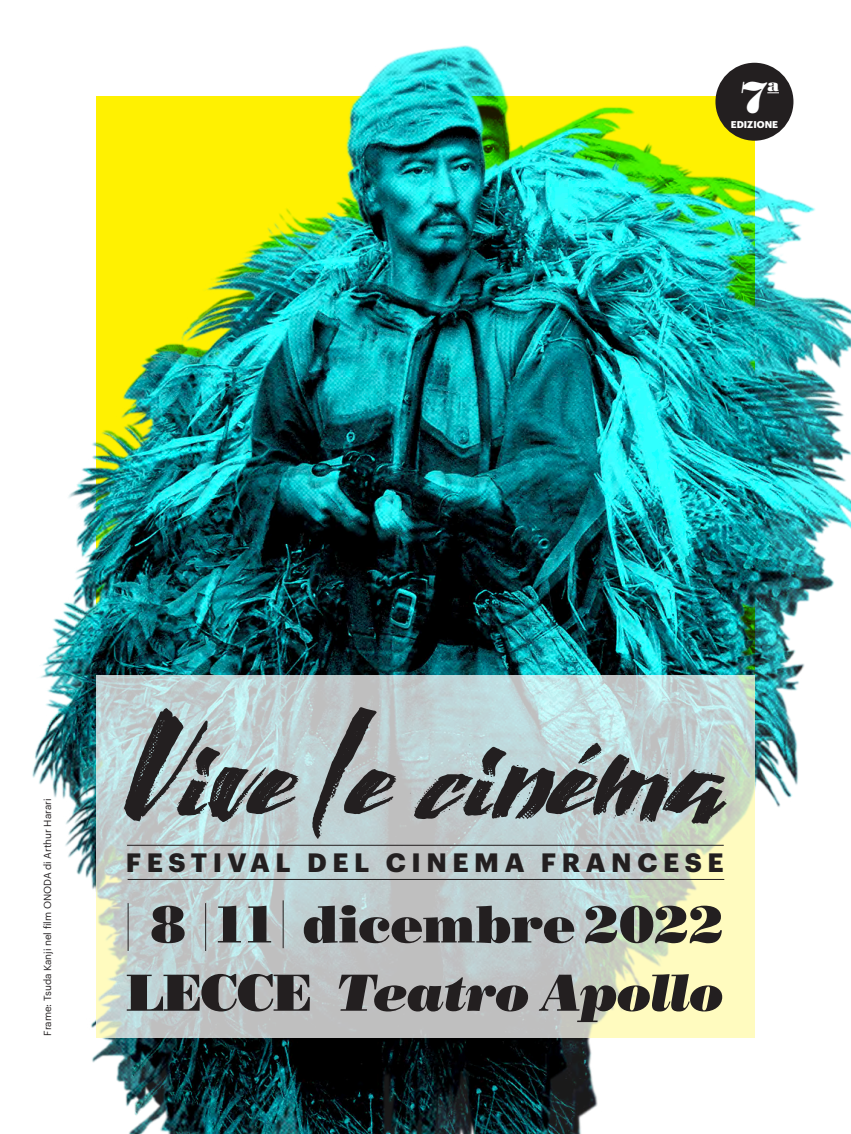
<style>
.page{position:relative;width:851px;height:1134px;background:#fff}
.page>*{position:absolute;margin:0;border:0;box-sizing:border-box;transform-origin:0 0}
.t1{font:italic 52px "Bodoni Std Poster";letter-spacing:-.04em;color:#231f20}
.t2{font:52px "Bodoni Std Poster";letter-spacing:-.005em;color:#231f20}
.t3{font:43px "Bodoni Std Poster";color:#fff}
.t4{font:700 26px "Graphik";letter-spacing:.21em;color:#231f20}
.t5{font:17.4px "Bodoni Std Poster";color:#fff}
.t6{font:10px "Graphik";letter-spacing:-.005em;color:#231f20}
.t7{font:700 9.6px "Graphik";letter-spacing:.005em;color:#fff}
.s1{font-style:normal}
</style>
<div class="page">
<img style="left:32px;top:45px;width:818px;height:1089px">
<img style="left:96px;top:96px;width:658px;height:579px">
<svg style="left:96px;top:675px;width:658px;height:362px;background:#c9d3ca"></svg>
<svg style="left:124px;top:707px;width:602px;height:132px;background:#9aa7a9"></svg>
<hr style="left:128px;top:879px;width:596px;height:1px;background:#231f20">
<hr style="left:127px;top:845px;width:596px;height:1px;background:#231f20">
<div style="left:715px;top:63px;width:78px;height:78px;background:#231f20;border-radius:50%"></div>
<hr style="left:128px;top:903px;width:1px;height:48px;background:#231f20">
<hr style="left:205px;top:903px;width:1px;height:48px;background:#231f20">
<hr style="left:282px;top:900px;width:1px;height:48px;background:#231f20">
<p class="t3" style="left:739px;top:71px;width:30px">7</p>
<p class="t5" style="left:767px;top:74px;width:13px">a</p>
<p class="t7" style="left:730px;top:117px;width:49px">EDIZIONE</p>
<p class="t6" style="left:40px;top:1036px;width:239px;rotate:-90deg">Frame: Tsuda Kanji nel film ONODA di Arthur Harari</p>
<p class="t4" style="left:126px;top:842px;width:599px">FESTIVAL DEL CINEMA FRANCESE</p>
<p class="t2" style="left:151px;top:892px;width:37px">8</p>
<p class="t2" style="left:212px;top:892px;width:513px">11 dicembre 2022</p>
<p class="t1" style="left:126px;top:961px;width:599px"><span class="s1">LECCE</span> Teatro Apollo</p>
</div>
